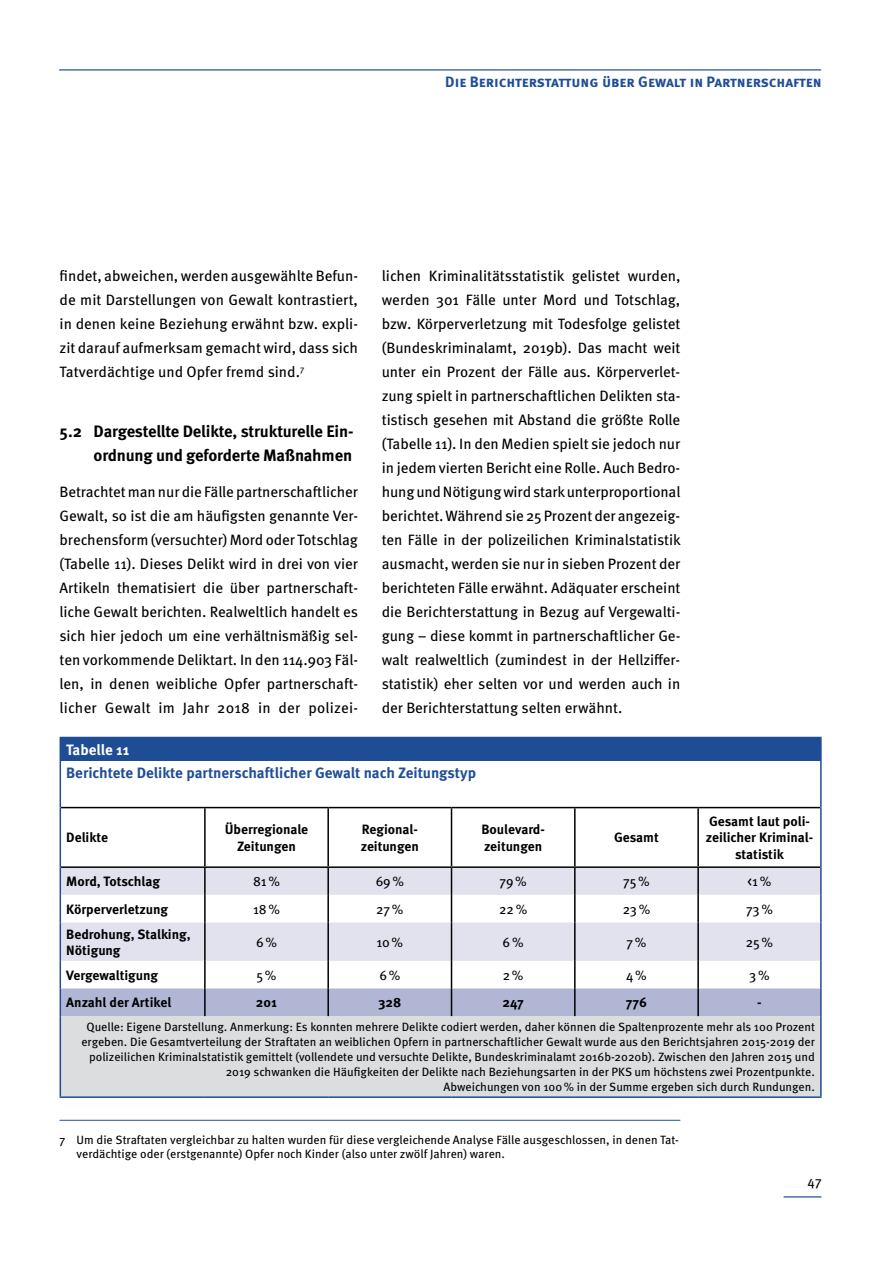
<style>
.page{position:relative;width:893px;height:1263px;background:#fff}
.page>*{position:absolute;margin:0;border:0;box-sizing:border-box;transform-origin:0 0}
.t1{font:700 16.5px/24px "Meta OT";letter-spacing:-.01em;color:#000;text-align:right}
.t2{font:15px/24px "Meta OT";letter-spacing:-.005em;color:#000;text-align:justify}
.t3{font:700 15px "Meta OT";letter-spacing:-.005em;color:#1f4d95}
.t4{font:700 15px "Meta OT";color:#fff}
.t5{font:700 13.5px/16.2px "Meta OT";color:#000}
.t6{font:13.5px "Meta OT";letter-spacing:-.005em;color:#000}
.t7{font:12px/15px "Meta OT";color:#000;text-align:right}
</style>
<div class="page">
<hr style="left:59px;top:69px;width:762px;height:2px;background:#1f4d95">
<hr style="left:783px;top:1196px;width:38px;height:1px;background:#1f4d95">
<div style="left:60px;top:737px;width:761px;height:24px;background:#1f4d95"></div>
<svg style="left:61px;top:868px;width:759px;height:93px;fill:#e1e2ee"></svg>
<div style="left:60px;top:1016px;width:761px;height:81px;background:#dcddde"></div>
<hr style="left:61px;top:866px;width:144px;height:2px;background:#000">
<hr style="left:205px;top:866px;width:123px;height:2px;background:#000">
<hr style="left:328px;top:866px;width:123px;height:2px;background:#000">
<hr style="left:451px;top:866px;width:124px;height:2px;background:#000">
<hr style="left:575px;top:866px;width:123px;height:2px;background:#000">
<hr style="left:698px;top:807px;width:122px;height:1px;background:#000">
<hr style="left:698px;top:866px;width:122px;height:2px;background:#000">
<hr style="left:61px;top:807px;width:144px;height:1px;background:#000">
<hr style="left:205px;top:807px;width:123px;height:1px;background:#000">
<hr style="left:204px;top:808px;width:2px;height:58px;background:#000">
<hr style="left:328px;top:807px;width:123px;height:1px;background:#000">
<hr style="left:327px;top:808px;width:2px;height:58px;background:#000">
<hr style="left:451px;top:807px;width:124px;height:1px;background:#000">
<hr style="left:451px;top:808px;width:1px;height:58px;background:#000">
<hr style="left:575px;top:807px;width:123px;height:1px;background:#000">
<hr style="left:574px;top:808px;width:2px;height:58px;background:#000">
<hr style="left:697px;top:808px;width:2px;height:58px;background:#000">
<hr style="left:204px;top:868px;width:2px;height:27px;background:#000">
<hr style="left:327px;top:868px;width:2px;height:27px;background:#000">
<hr style="left:574px;top:868px;width:2px;height:27px;background:#000">
<hr style="left:697px;top:868px;width:2px;height:27px;background:#000">
<hr style="left:204px;top:895px;width:2px;height:27px;background:#000">
<hr style="left:327px;top:895px;width:2px;height:27px;background:#000">
<svg style="left:451px;top:868px;width:1px;height:54px"></svg>
<hr style="left:574px;top:895px;width:2px;height:27px;background:#000">
<hr style="left:697px;top:895px;width:2px;height:27px;background:#000">
<hr style="left:204px;top:922px;width:2px;height:39px;background:#000">
<hr style="left:327px;top:922px;width:2px;height:39px;background:#000">
<hr style="left:451px;top:922px;width:1px;height:39px;background:#000">
<hr style="left:574px;top:922px;width:2px;height:39px;background:#000">
<hr style="left:697px;top:922px;width:2px;height:39px;background:#000">
<hr style="left:698px;top:737px;width:124px;height:1px;background:#1f4d95">
<hr style="left:820px;top:738px;width:2px;height:23px;background:#1f4d95">
<hr style="left:60px;top:761px;width:1px;height:46px;background:#1f4d95">
<hr style="left:820px;top:761px;width:2px;height:46px;background:#1f4d95">
<hr style="left:60px;top:807px;width:1px;height:60px;background:#1f4d95">
<hr style="left:820px;top:807px;width:2px;height:60px;background:#1f4d95">
<hr style="left:820px;top:867px;width:2px;height:28px;background:#1f4d95">
<svg style="left:60px;top:867px;width:1px;height:55px"></svg>
<hr style="left:820px;top:895px;width:2px;height:27px;background:#1f4d95">
<hr style="left:60px;top:922px;width:1px;height:39px;background:#1f4d95">
<hr style="left:820px;top:922px;width:2px;height:39px;background:#1f4d95">
<hr style="left:820px;top:961px;width:2px;height:27px;background:#1f4d95">
<svg style="left:60px;top:961px;width:761px;height:55px"></svg>
<hr style="left:820px;top:988px;width:2px;height:28px;background:#1f4d95">
<hr style="left:60px;top:1016px;width:1px;height:80px;background:#1f4d95">
<hr style="left:820px;top:1016px;width:2px;height:80px;background:#1f4d95">
<hr style="left:60px;top:1096px;width:145px;height:2px;background:#1f4d95">
<hr style="left:205px;top:1096px;width:123px;height:2px;background:#1f4d95">
<hr style="left:328px;top:1096px;width:123px;height:2px;background:#1f4d95">
<hr style="left:451px;top:1096px;width:124px;height:2px;background:#1f4d95">
<hr style="left:575px;top:1096px;width:123px;height:2px;background:#1f4d95">
<hr style="left:698px;top:1096px;width:124px;height:2px;background:#1f4d95">
<hr style="left:60px;top:1120px;width:620px;height:1px;background:#1f4d95">
<p class="t3" style="left:445px;top:73px;width:378px">Die Berichterstattung über Gewalt in Partnerschaften</p>
<p class="t2" style="left:60px;top:264px;width:300px">findet, abweichen, werden ausgewählte Befun&shy;de mit Darstellungen von Gewalt kontrastiert, in denen keine Beziehung erwähnt bzw. expli&shy;zit darauf aufmerksam gemacht wird, dass sich Tatverdächtige und Opfer fremd sind.<sup>7</sup></p>
<p class="t1" style="left:60px;top:419px;width:295px">5.2 Dargestellte Delikte, strukturelle Ein&shy;ordnung und geforderte Maßnahmen</p>
<p class="t2" style="left:60px;top:480px;width:300px">Betrachtet man nur die Fälle partnerschaftlicher Gewalt, so ist die am häufigsten genannte Ver&shy;brechensform (versuchter) Mord oder Totschlag (Tabelle 11). Dieses Delikt wird in drei von vier Artikeln thematisiert die über partnerschaft&shy;liche Gewalt berichten. Realweltlich handelt es sich hier jedoch um eine verhältnismäßig sel&shy;ten vorkommende Deliktart. In den 114.903 Fäl&shy;len, in denen weibliche Opfer partnerschaft&shy;licher Gewalt im Jahr 2018 in der polizei-</p>
<p class="t2" style="left:382px;top:264px;width:300px;text-align:left">lichen Kriminalitätsstatistik gelistet wurden, werden 301 Fälle unter Mord und Totschlag, bzw. Körperverletzung mit Todesfolge gelistet (Bundeskriminalamt, 2019b). Das macht weit unter ein Prozent der Fälle aus. Körperverlet&shy;zung spielt in partnerschaftlichen Delikten sta&shy;tistisch gesehen mit Abstand die größte Rolle (Tabelle 11). In den Medien spielt sie jedoch nur in jedem vierten Bericht eine Rolle. Auch Bedro&shy;hung und Nötigung wird stark unterproportional berichtet. Während sie 25 Prozent der angezeig&shy;ten Fälle in der polizeilichen Kriminalstatistik ausmacht, werden sie nur in sieben Prozent der berichteten Fälle erwähnt. Adäquater erscheint die Berichterstattung in Bezug auf Vergewalti&shy;gung – diese kommt in partnerschaftlicher Ge&shy;walt realweltlich (zumindest in der Hellziffer&shy;statistik) eher selten vor und werden auch in der Berichterstattung selten erwähnt.</p>
<p class="t4" style="left:66px;top:740px;width:64px">Tabelle 11</p>
<p class="t3" style="left:66px;top:763px;width:411px">Berichtete Delikte partnerschaftlicher Gewalt nach Zeitungstyp</p>
<p class="t5" style="left:66px;top:830px;width:43px">Delikte</p>
<p class="t5" style="left:225px;top:822px;width:85px;text-align:center">Überregionale<br>Zeitungen</p>
<p class="t5" style="left:361px;top:822px;width:60px">Regional&shy;zeitungen</p>
<p class="t5" style="left:481px;top:822px;width:64px">Boulevard&shy;zeitungen</p>
<p class="t5" style="left:614px;top:830px;width:46px">Gesamt</p>
<p class="t5" style="left:706px;top:814px;width:109px;text-align:center">Gesamt laut poli&shy;zeilicher Kriminal&shy;statistik</p>
<p class="t5" style="left:66px;top:873px;width:95px">Mord, Totschlag</p>
<p class="t6" style="left:253px;top:873px;width:29px">81%</p>
<p class="t6" style="left:376px;top:873px;width:30px">69%</p>
<p class="t6" style="left:499px;top:873px;width:29px">79%</p>
<p class="t6" style="left:623px;top:873px;width:28px">75%</p>
<p class="t6" style="left:748px;top:873px;width:25px">&lt;1%</p>
<p class="t5" style="left:66px;top:901px;width:104px">Körperverletzung</p>
<p class="t6" style="left:253px;top:901px;width:29px">18%</p>
<p class="t6" style="left:376px;top:901px;width:29px">27%</p>
<p class="t6" style="left:499px;top:901px;width:30px">22%</p>
<p class="t6" style="left:623px;top:901px;width:29px">23%</p>
<p class="t6" style="left:746px;top:901px;width:29px">73%</p>
<p class="t5" style="left:66px;top:926px;width:126px">Bedrohung, Stalking,<br>Nötigung</p>
<p class="t6" style="left:256px;top:934px;width:23px">6%</p>
<p class="t6" style="left:376px;top:934px;width:28px">10%</p>
<p class="t6" style="left:503px;top:934px;width:23px">6%</p>
<p class="t6" style="left:626px;top:934px;width:21px">7%</p>
<p class="t6" style="left:746px;top:934px;width:29px">25%</p>
<p class="t5" style="left:66px;top:967px;width:94px">Vergewaltigung</p>
<p class="t6" style="left:256px;top:967px;width:22px">5%</p>
<p class="t6" style="left:379px;top:967px;width:23px">6%</p>
<p class="t6" style="left:503px;top:967px;width:22px">2%</p>
<p class="t6" style="left:626px;top:967px;width:22px">4%</p>
<p class="t6" style="left:749px;top:967px;width:22px">3%</p>
<p class="t5" style="left:66px;top:995px;width:107px">Anzahl der Artikel</p>
<p class="t5" style="left:256px;top:995px;width:23px">201</p>
<p class="t5" style="left:378px;top:995px;width:25px">328</p>
<p class="t5" style="left:502px;top:995px;width:23px">247</p>
<p class="t5" style="left:626px;top:995px;width:23px">776</p>
<p class="t5" style="left:757px;top:995px;width:5px">-</p>
<p class="t7" style="left:81px;top:1019px;width:735px">Quelle: Eigene Darstellung. Anmerkung: Es konnten mehrere Delikte codiert werden, daher können die Spaltenprozente mehr als 100 Prozent ergeben. Die Gesamtverteilung der Straftaten an weiblichen Opfern in partnerschaftlicher Gewalt wurde aus den Berichtsjahren 2015-2019 der polizeilichen Kriminalstatistik gemittelt (vollendete und versuchte Delikte, Bundeskriminalamt 2016b-2020b). Zwischen den Jahren 2015 und 2019 schwanken die Häufigkeiten der Delikte nach Beziehungsarten in der PKS um höchstens zwei Prozentpunkte.<br>Abweichungen von 100% in der Summe ergeben sich durch Rundungen.</p>
<p class="t7" style="left:77px;top:1132px;width:604px;line-height:14.2px;text-align:left;text-indent:-17px">7 Um die Straftaten vergleichbar zu halten wurden für diese vergleichende Analyse Fälle ausgeschlossen, in denen Tat&shy;verdächtige oder (erstgenannte) Opfer noch Kinder (also unter zwölf Jahren) waren.</p>
<p class="t6" style="left:807px;top:1172px;width:16px">47</p>
</div>
